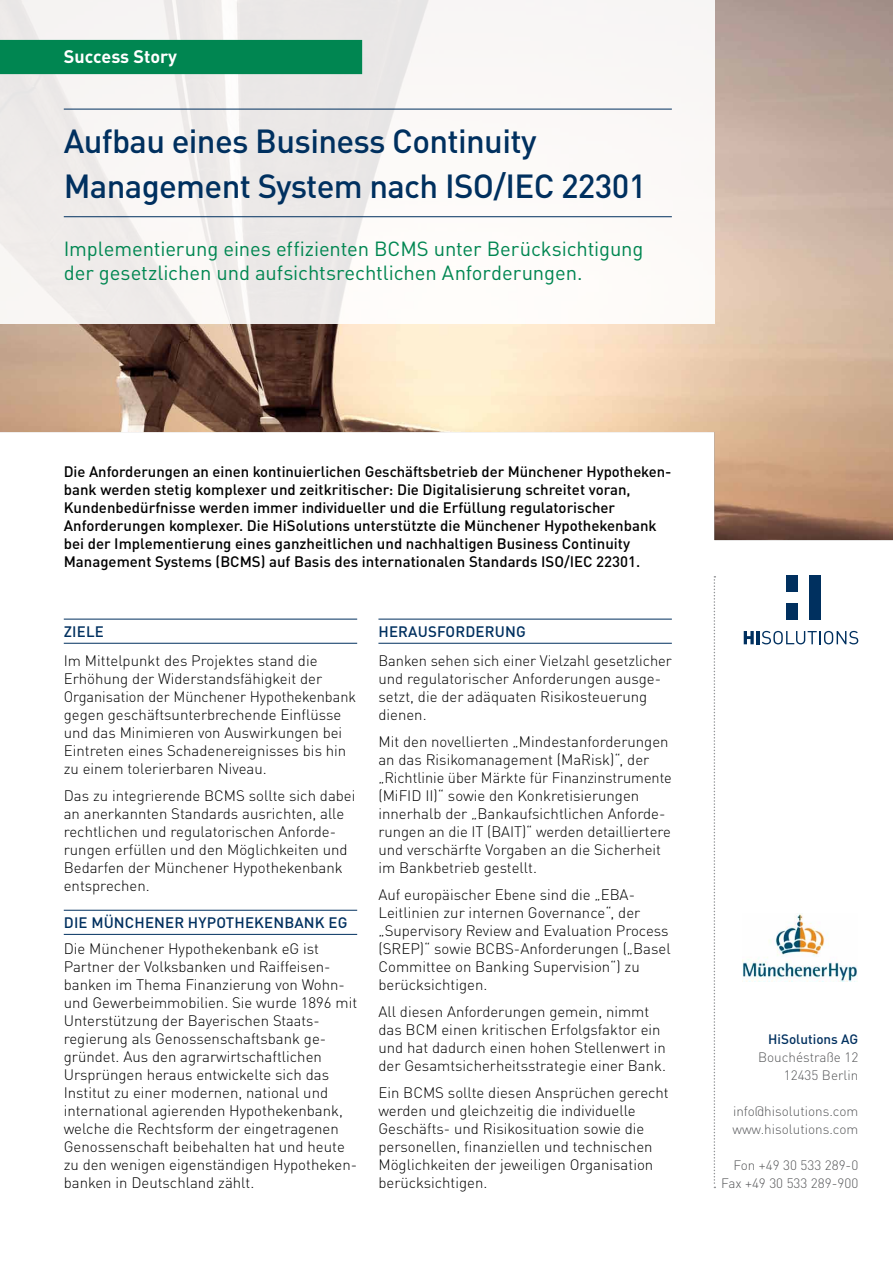
<style>
.page{position:relative;width:893px;height:1263px;background:#fff}
.page>*{position:absolute;margin:0;border:0;box-sizing:border-box;transform-origin:0 0}
.t1{font:500 33px/45px "DINOT";letter-spacing:-.02em;color:#00305f}
.t2{font:20.25px/24.3px "DINOT";letter-spacing:-.005em;color:#008651}
.t3{font:700 18px "DINOT";color:#fff}
.t4{font:300 15px/18px "DINOT";color:#000}
.t5{font:500 15px/18px "DINOT";color:#000}
.t6{font:500 15px "DINOT";letter-spacing:.01em;color:#00305f}
.t7{font:300 13.5px/18px "DINOT";color:#58595b;text-align:right}
.t8{font:500 13.5px "DINOT";color:#00305f}
</style>
<div class="page">
<img style="left:0;top:0;width:893px;height:540px">
<svg style="left:714px;top:576px;width:1px;height:612px"></svg>
<svg style="left:744px;top:631px;width:10px;height:13px"></svg>
<hr style="left:756px;top:631px;width:4px;height:13px;background:#00305f">
<svg style="left:762px;top:631px;width:96px;height:13px"></svg>
<div style="left:786px;top:603px;width:12px;height:17px;background:#00305f"></div>
<div style="left:809px;top:575px;width:12px;height:45px;background:#00305f"></div>
<div style="left:786px;top:575px;width:12px;height:16px;background:#00305f"></div>
<hr style="left:64px;top:619px;width:293px;height:1px;background:#00305f">
<hr style="left:64px;top:643px;width:293px;height:1px;background:#00305f">
<hr style="left:64px;top:910px;width:293px;height:1px;background:#00305f">
<hr style="left:64px;top:934px;width:293px;height:1px;background:#00305f">
<hr style="left:378px;top:619px;width:294px;height:1px;background:#00305f">
<hr style="left:378px;top:643px;width:294px;height:1px;background:#00305f">
<img style="left:743px;top:913px;width:115px;height:68px">
<div style="left:0;top:0;width:715px;height:324px;background:linear-gradient(to right,#edebe9,#fcfaf8)"></div>
<hr style="left:64px;top:216px;width:608px;height:1px;background:#00305f">
<hr style="left:64px;top:109px;width:608px;height:1px;background:#00305f">
<div style="left:0;top:40px;width:362px;height:34px;background:#008651"></div>
<p class="t3" style="left:64px;top:45px;width:115px">Success Story</p>
<h1 class="t1" style="left:64px;top:118px;width:584px">Aufbau eines Business Continuity<br>Management System nach ISO/IEC 22301</h1>
<h2 class="t2" style="left:64px;top:236px;width:581px">Implementierung eines effizienten BCMS unter Berücksichtigung der gesetzlichen und aufsichtsrechtlichen Anforderungen.</h2>
<p class="t5" style="left:64px;top:462px;width:609px">Die Anforderungen an einen kontinuierlichen Geschäftsbetrieb der Münchener Hypotheken&shy;bank werden stetig komplexer und zeitkritischer: Die Digitalisierung schreitet voran, Kundenbedürfnisse werden immer individueller und die Erfüllung regulatorischer Anforderungen komplexer. Die H iSolutions unterstützte die Münchener Hypothekenbank bei der I mplementierung eines ganzheitlichen und nachhaltigen Business Continuity Management Systems (BCMS) auf Basis des internationalen Standards ISO/IEC</p>
<p class="t5" style="left:596px;top:552px;width:46px">22301.</p>
<p class="t6" style="left:64px;top:621px;width:41px">Ziele</p>
<p class="t4" style="left:64px;top:651px;width:294px">Im Mittelpunkt des Projektes stand die Erhöhung der Widerstandsfähigkeit der Organisation der Münchener Hypothekenbank gegen geschäftsunterbrechende Einflüsse und das Minimieren von Auswirkungen bei Eintreten eines Schadenereignisses bis hin zu einem tolerierbaren Niveau.</p>
<p class="t4" style="left:64px;top:786px;width:293px">Das zu integrierende BCMS sollte sich dabei an anerkannten Standards ausrichten, alle rechtlichen und regulatorischen Anforde&shy;rungen erfüllen und den Möglichkeiten und Bedarfen der Münchener Hypothekenbank entsprechen.</p>
<p class="t6" style="left:64px;top:913px;width:285px">Die Münchener Hypothekenbank eG</p>
<p class="t4" style="left:64px;top:939px;width:295px">Die Münchener Hypothekenbank eG ist Partner der Volksbanken und Raiffeisen&shy;banken im Thema Finanzierung von Wohn&shy;und Gewerbeimmobilien. Sie wurde 1896 mit Unterstützung der Bayerischen Staats&shy;regierung als Genossenschaftsbank ge&shy;gründet. Aus den agrarwirtschaftlichen Ursprüngen heraus entwickelte sich das Institut zu einer modernen, national und international agierenden Hypothekenbank, welche die Rechtsform der eingetragenen Genossenschaft beibehalten hat und heute zu den wenigen eigenständigen Hypotheken&shy;banken in Deutschland zählt.</p>
<p class="t6" style="left:378px;top:621px;width:147px">H erausforderung</p>
<p class="t4" style="left:378px;top:651px;width:295px">Banken sehen sich einer Vielzahl gesetzlicher und regulatorischer Anforderungen ausge&shy;setzt, die der adäquaten Risikosteuerung dienen.</p>
<p class="t4" style="left:378px;top:732px;width:295px">Mit den novellierten „Mindestanforderungen an das Risikomanagement (MaRisk)“, der „Richtlinie über Märkte für Finanzinstrumente (MiFID II)“ sowie den Konkretisierungen innerhalb der „Bankaufsichtlichen Anforde&shy;rungen an die IT (BAIT)“ werden detailliertere und verschärfte Vorgaben an die Sicherheit im Bankbetrieb gestellt.</p>
<p class="t4" style="left:378px;top:885px;width:294px">Auf europäischer Ebene sind die „EBA-Leitlinien zur internen Governance“, der „Supervisory Review and Evaluation Process (SREP)“ sowie BCBS-Anforderungen („Basel Committee on Banking Supervision“) zu berücksichtigen.</p>
<p class="t4" style="left:378px;top:1002px;width:289px">All diesen Anforderungen gemein, nimmt das BCM einen kritischen Erfolgsfaktor ein und hat dadurch einen hohen Stellenwert in der Gesamtsicherheitsstrategie einer Bank.</p>
<p class="t4" style="left:378px;top:1083px;width:292px">Ein BCMS sollte diesen Ansprüchen gerecht werden und gleichzeitig die individuelle Geschäfts- und Risikosituation sowie die personellen, finanziellen und technischen Möglichkeiten der jeweiligen Organisation berücksichtigen.</p>
<p class="t8" style="left:768px;top:1031px;width:92px">HiSolutions AG</p>
<p class="t7" style="left:758px;top:1048px;width:102px">Bouchéstraße 12<br>12435 Berlin</p>
<p class="t7" style="left:732px;top:1102px;width:127px;text-align:left">info@hisolutions.com www.hisolutions.com</p>
<p class="t7" style="left:721px;top:1156px;width:139px">Fon +49 30 533 289-0<br>Fax +49 30 533 289-900</p>
</div>
